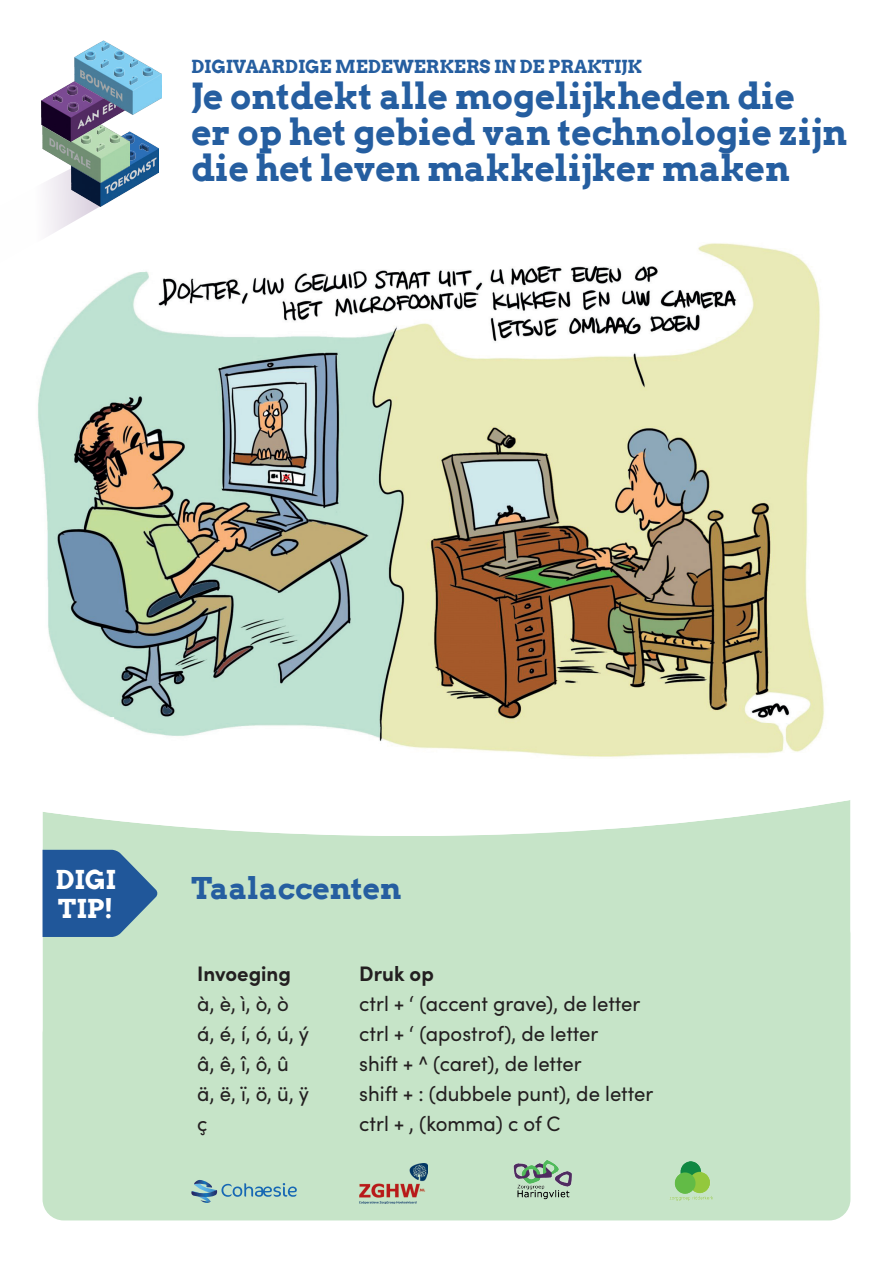
<style>
.page{position:relative;width:893px;height:1263px;background:#fff}
.page>*{position:absolute;margin:0;border:0;box-sizing:border-box;transform-origin:0 0}
.t1{font:700 36px/36px "Arvo";color:#255ea0}
.t2{font:700 30px "Arvo";color:#255ea0}
.t3{font:700 26.1px/28.5px "Arvo";color:#fff}
.t4{font:21px "Sofia Pro";color:#231f20}
.t5{font:700 21px "Sofia Pro";color:#231f20}
.t6{font:700 18px "Arvo";color:#255ea0}
</style>
<div class="page">
<div style="left:43px;top:499px;width:807px;height:721px;background:#c6e4c8;border-radius:21px"></div>
<img style="left:38px;top:243px;width:812px;height:593px">
<svg style="left:850px;top:800px;width:1px;height:150px"></svg>
<svg style="left:38px;top:182px;width:119px;height:108px"></svg>
<img style="left:71px;top:132px;width:87px;height:75px">
<img style="left:129px;top:134px;width:19px;height:43px">
<img style="left:42px;top:141px;width:87px;height:41px">
<img style="left:52px;top:141px;width:67px;height:11px">
<img style="left:42px;top:93px;width:87px;height:48px">
<img style="left:54px;top:81px;width:20px;height:30px">
<img style="left:74px;top:40px;width:88px;height:75px">
<img style="left:85px;top:42px;width:67px;height:42px">
<svg style="left:38px;top:685px;width:120px;height:365px"></svg>
<svg style="left:191px;top:1180px;width:106px;height:23px"></svg>
<img style="left:360px;top:1164px;width:67px;height:39px">
<img style="left:513px;top:1161px;width:59px;height:38px">
<img style="left:669px;top:1162px;width:44px;height:38px">
<p class="t6" style="left:191px;top:55px;width:452px">DIGIVAARDIGE MEDEWERKERS IN DE PRAKTIJK</p>
<h1 class="t1" style="left:191px;top:78px;width:657px">Je ontdekt alle mogelijkheden die<br>er op het gebied van technologie zijn die het leven makkelijker maken</h1>
<p class="t3" style="left:56px;top:865px;width:62px">DIGI<br>TIP!</p>
<h2 class="t2" style="left:191px;top:870px;width:212px">Taalaccenten</h2>
<p class="t5" style="left:197px;top:958px;width:95px">Invoeging</p>
<p class="t5" style="left:359px;top:958px;width:76px">Druk op</p>
<p class="t4" style="left:197px;top:988px;width:93px">à, è, ì, ò, ò</p>
<p class="t4" style="left:359px;top:988px;width:283px">ctrl + ‘ (accent grave), de letter</p>
<p class="t4" style="left:197px;top:1018px;width:113px">á, é, í, ó, ú, ý</p>
<p class="t4" style="left:359px;top:1018px;width:241px">ctrl + ‘ (apostrof), de letter</p>
<p class="t4" style="left:197px;top:1048px;width:93px">â, ê, î, ô, û</p>
<p class="t4" style="left:359px;top:1048px;width:224px">shift + ^ (caret), de letter</p>
<p class="t4" style="left:197px;top:1078px;width:113px">ä, ë, ï, ö, ü, ÿ</p>
<p class="t4" style="left:359px;top:1078px;width:296px">shift + : (dubbele punt), de letter</p>
<p class="t4" style="left:197px;top:1108px;width:12px">ç</p>
<p class="t4" style="left:359px;top:1108px;width:203px">ctrl + , (komma) c of C</p>
</div>
